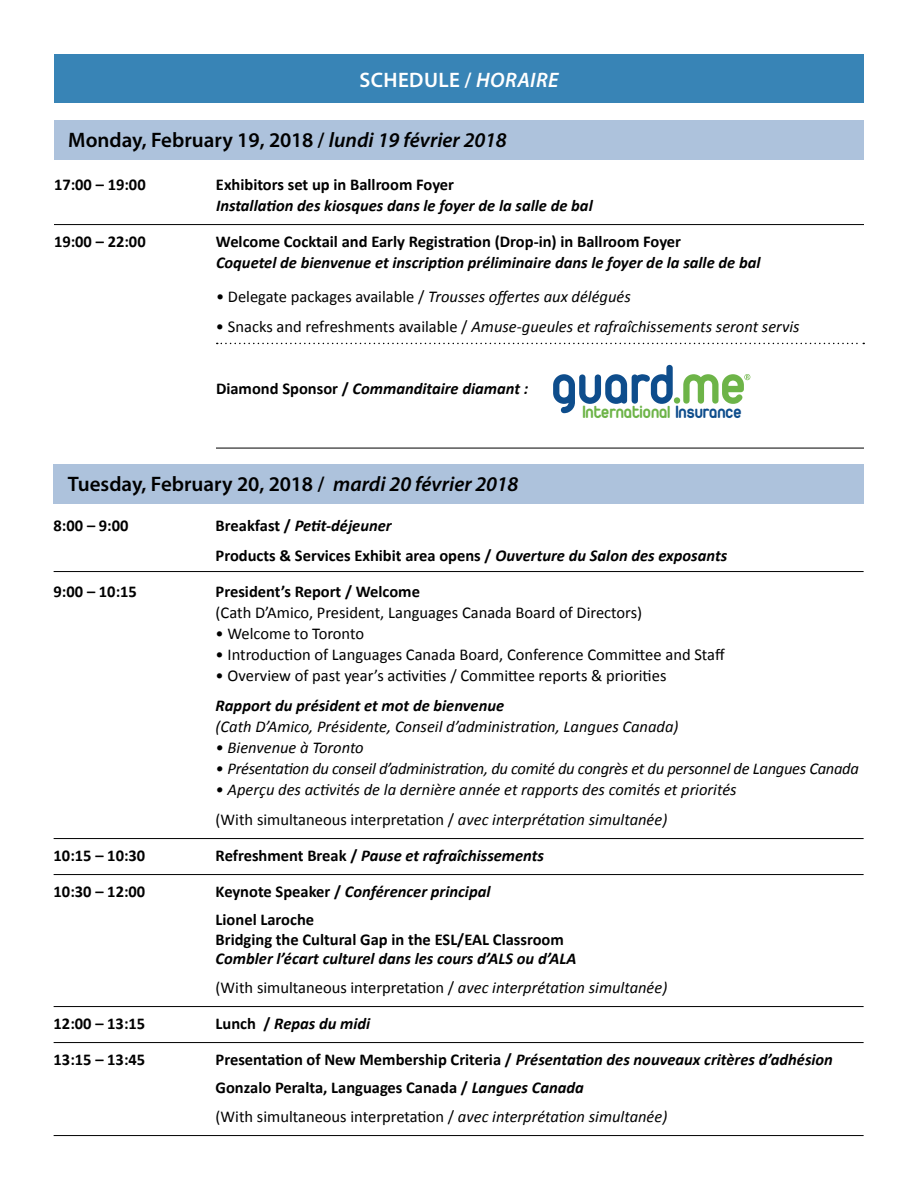
<style>
.page{position:relative;width:918px;height:1188px;background:#fff}
.page>*{position:absolute;margin:0;border:0;box-sizing:border-box;transform-origin:0 0}
.t1{font:600 21px "Myriad Pro";color:#000}
.t2{font:600 21px "Myriad Pro";letter-spacing:.02em;color:#fff}
.t3{font:18.9px "Duepuntozerobold";color:#6db448}
.t4{font:700 16.5px/28.5px "Calibri";color:#000}
.t5{font:italic 700 16.5px/28.5px "Calibri";color:#000}
.t6{font:italic 16.5px/30px "Calibri";color:#000}
.t7{font:16.5px "Calibri";color:#000}
.t8{font:italic 16.5px "Calibri";letter-spacing:-.02em;color:#000}
.s1{font-style:italic}
.s2{font-style:normal}
.s3{color:#0e4d8c}
.s4{font-weight:400;font-style:normal}
.s5{font-weight:400}
.s6{font-weight:400;font-style:italic}
</style>
<div class="page">
<div style="left:54px;top:120px;width:810px;height:40px;background:#adc2dc"></div>
<div style="left:54px;top:54px;width:810px;height:48px;background:#3884b6"></div>
<hr style="left:54px;top:224px;width:810px;height:1px;background:#000">
<svg style="left:217px;top:343px;width:647px;height:1px"></svg>
<hr style="left:216px;top:448px;width:648px;height:1px;background:#000">
<svg style="left:553px;top:365px;width:197px;height:48px"></svg>
<div style="left:54px;top:465px;width:810px;height:39px;background:#adc2dc"></div>
<hr style="left:54px;top:571px;width:810px;height:1px;background:#000">
<hr style="left:54px;top:838px;width:810px;height:1px;background:#000">
<hr style="left:54px;top:874px;width:810px;height:1px;background:#000">
<hr style="left:54px;top:1006px;width:810px;height:1px;background:#000">
<hr style="left:54px;top:1042px;width:810px;height:1px;background:#000">
<hr style="left:54px;top:1135px;width:810px;height:1px;background:#000">
<p class="t2" style="left:359px;top:67px;width:201px">SCHEDULE / <span class="s1">HORAIRE</span></p>
<p class="t1" style="left:68px;top:126px;width:440px">Monday, February 19, 2018 / <span class="s1">lundi 19 février 2018</span></p>
<p class="t4" style="left:54px;top:170px;width:93px">17:00 – 19:00</p>
<p class="t4" style="left:216px;top:170px;width:240px">Exhibitors set up in Ballroom Foyer</p>
<p class="t5" style="left:216px;top:191px;width:378px">Installation des kiosques dans le foyer de la salle de bal</p>
<p class="t4" style="left:54px;top:227px;width:93px">19:00 – 22:00</p>
<p class="t4" style="left:216px;top:227px;width:467px">Welcome Cocktail and Early Registration (Drop-in) in Ballroom Foyer</p>
<p class="t5" style="left:216px;top:248px;width:546px">Coquetel de bienvenue et inscription préliminaire dans le foyer de la salle de bal</p>
<p class="t7" style="left:216px;top:286px;width:416px">• Delegate packages available / <span class="s1">Trousses offertes aux délégués</span></p>
<p class="t6" style="left:216px;top:311px;width:585px"><span class="s2">• Snacks and refreshments available /</span> Amuse-gueules et rafraîchissements seront servis</p>
<p class="t5" style="left:216px;top:374px;width:314px"><span class="s2">Diamond Sponsor /</span> Commanditaire diamant :</p>
<p class="t3" style="left:582px;top:401px;width:160px">International <span class="s3">Insurance</span></p>
<p class="t1" style="left:68px;top:471px;width:452px">Tuesday, February 20, 2018 / <span class="s1">mardi 20 février 2018</span></p>
<p class="t4" style="left:54px;top:511px;width:76px">8:00 – 9:00</p>
<p class="t4" style="left:216px;top:510px;width:513px;line-height:30px">Breakfast / <span class="s1">Petit-déjeuner<br></span>Products &amp; Services Exhibit area opens / <span class="s1">Ouverture du Salon des exposants</span></p>
<p class="t4" style="left:54px;top:577px;width:85px">9:00 – 10:15</p>
<p class="t4" style="left:216px;top:577px;width:206px">President’s Report / Welcome</p>
<p class="t7" style="left:216px;top:602px;width:428px">(Cath D’Amico, President, Languages Canada Board of Directors)</p>
<p class="t7" style="left:216px;top:623px;width:150px">• Welcome to Toronto</p>
<p class="t7" style="left:216px;top:644px;width:511px">• Introduction of Languages Canada Board, Conference Committee and Staff</p>
<p class="t7" style="left:216px;top:665px;width:452px">• Overview of past year’s activities / Committee reports &amp; priorities</p>
<p class="t5" style="left:216px;top:691px;width:290px">Rapport du président et mot de bienvenue</p>
<p class="t6" style="left:216px;top:711px;width:464px">(Cath D’Amico, Présidente, Conseil d’administration, Langues Canada)</p>
<p class="t6" style="left:216px;top:732px;width:150px">• Bienvenue à Toronto</p>
<p class="t8" style="left:216px;top:757px;width:645px">• Présentation du conseil d’administration, du comité du congrès et du personnel de Langues Canada</p>
<p class="t6" style="left:216px;top:774px;width:523px">• Aperçu des activités de la dernière année et rapports des comités et priorités <span class="s2">(With simultaneous interpretation /</span> avec interprétation simultanée)</p>
<p class="t4" style="left:54px;top:841px;width:93px">10:15 – 10:30</p>
<p class="t5" style="left:216px;top:841px;width:330px"><span class="s2">Refreshment Break /</span> Pause et rafraîchissements</p>
<p class="t4" style="left:54px;top:877px;width:93px">10:30 – 12:00</p>
<p class="t4" style="left:216px;top:877px;width:276px">Keynote Speaker / <span class="s1">Conférencer principal<br></span>Lionel Laroche</p>
<p class="t4" style="left:216px;top:925px;width:350px">Bridging the Cultural Gap in the ESL/EAL Classroom</p>
<p class="t5" style="left:216px;top:945px;width:453px">Combler l’écart culturel dans les cours d’ALS ou d’ALA<br><span class="s4">(With simultaneous interpretation /</span> <span class="s5">avec interprétation simultanée)</span></p>
<p class="t4" style="left:54px;top:1009px;width:93px">12:00 – 13:15</p>
<p class="t5" style="left:216px;top:1009px;width:156px"><span class="s2">Lunch /</span> Repas du midi</p>
<p class="t4" style="left:54px;top:1045px;width:93px">13:15 – 13:45</p>
<p class="t4" style="left:216px;top:1045px;width:619px">Presentation of New Membership Criteria / <span class="s1">Présentation des nouveaux critères d’adhésion<br></span>Gonzalo Peralta, Languages Canada / <span class="s1">Langues Canada<br></span><span class="s5">(With simultaneous interpretation /</span> <span class="s6">avec interprétation simultanée)</span></p>
</div>
